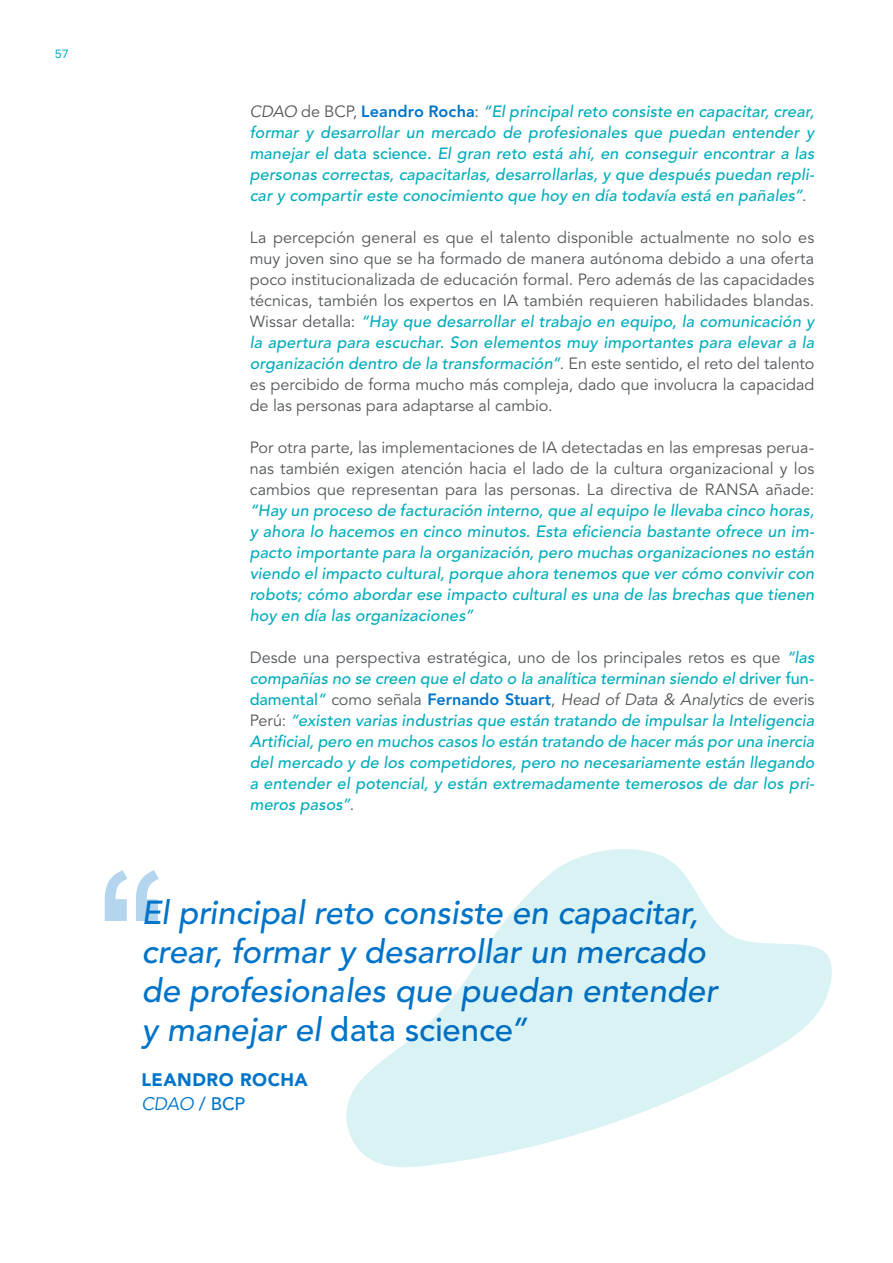
<style>
.page{position:relative;width:893px;height:1263px;background:#fff}
.page>*{position:absolute;margin:0;border:0;box-sizing:border-box;transform-origin:0 0}
.t1{font:italic 500 33px/39px "Avenir";color:#0074c8}
.t2{font:900 18px/24px "Avenir";letter-spacing:.03em;color:#0074c8}
.t3{font:italic 500 16.2px/21px "Avenir";letter-spacing:.01em;color:#00acbb;text-align:justify}
.t4{font:16.2px/21px "Avenir";color:#52575a;text-align:justify}
.t5{font:12px "Akkurat Mono";color:#00acbb}
.s1{font-weight:400;color:#52575a}
.s2{font-weight:400;font-style:normal;color:#52575a}
.s3{font-weight:800;font-style:normal;color:#0074c8}
.s4{font-style:normal}
.s5{font-weight:500;font-style:italic;color:#00acbb}
.s6{font-weight:400;font-style:italic}
.s7{font-weight:500}
</style>
<div class="page">
<svg style="left:105px;top:870px;width:54px;height:51px"></svg>
<svg style="left:346px;top:849px;width:486px;height:318px;fill:#d9f2f4"></svg>
<p class="t5" style="left:54px;top:46px;width:16px">57</p>
<p class="t3" style="left:250px;top:101px;width:566px"><span class="s1">CDAO</span> <span class="s2">de BCP,</span> <span class="s3">Leandro Rocha</span><span class="s2">:</span> “El principal reto consiste en capacitar, crear, formar y desarrollar un mercado de profesionales que puedan entender y manejar el <span class="s4">data science</span>. El gran reto está ahí, en conseguir encontrar a las personas correctas, capacitarlas, desarrollarlas, y que después puedan repli&shy;car y compartir este conocimiento que hoy en día todavía está en pañales”<span class="s2">.</span></p>
<p class="t4" style="left:250px;top:227px;width:566px">La percepción general es que el talento disponible actualmente no solo es muy joven sino que se ha formado de manera autónoma debido a una oferta poco institucionalizada de educación formal. Pero además de las capacidades técnicas, también los expertos en IA también requieren habilidades blandas.<br>Wissar detalla: <span class="s5">“Hay que desarrollar el trabajo en equipo, la comunicación y la apertura para escuchar. Son elementos muy importantes para elevar a la organización dentro de la transformación”</span>. En este sentido, el reto del talento es percibido de forma mucho más compleja, dado que involucra la capacidad de las personas para adaptarse al cambio.</p>
<p class="t4" style="left:250px;top:437px;width:566px">Por otra parte, las implementaciones de IA detectadas en las empresas perua&shy;nas también exigen atención hacia el lado de la cultura organizacional y los cambios que representan para las personas. La directiva de RANSA añade:</p>
<p class="t3" style="left:250px;top:500px;width:566px">“Hay un proceso de facturación interno, que al equipo le llevaba cinco horas, y ahora lo hacemos en cinco minutos. Esta eficiencia bastante ofrece un im&shy;pacto importante para la organización, pero muchas organizaciones no están viendo el impacto cultural, porque ahora tenemos que ver cómo convivir con robots; cómo abordar ese impacto cultural es una de las brechas que tienen hoy en día las organizaciones”</p>
<p class="t3" style="left:250px;top:647px;width:566px"><span class="s2">Desde una perspectiva estratégica, uno de los principales retos es que</span> “las compañías no se creen que el dato o la analítica terminan siendo el <span class="s4">driver fun&shy;damental</span>” <span class="s2">como señala</span> <span class="s3">Fernando Stuart</span><span class="s2">,</span> <span class="s1">Head of Data &amp; Analytics</span> <span class="s2">de everis Perú:</span> “existen varias industrias que están tratando de impulsar la Inteligencia Artificial, pero en muchos casos lo están tratando de hacer más por una inercia del mercado y de los competidores, pero no necesariamente están llegando a entender el potencial, y están extremadamente temerosos de dar los pri&shy;meros pasos”<span class="s2">.</span></p>
<h1 class="t1" style="left:141px;top:894px;width:578px">El principal reto consiste en capacitar, crear, formar y desarrollar un mercado de profesionales que puedan entender y manejar el <span class="s4">data science</span>”</h1>
<p class="t2" style="left:141px;top:1068px;width:168px">LEANDRO ROCHA<br><span class="s6">CDAO</span> <span class="s7">/ BCP</span></p>
</div>
